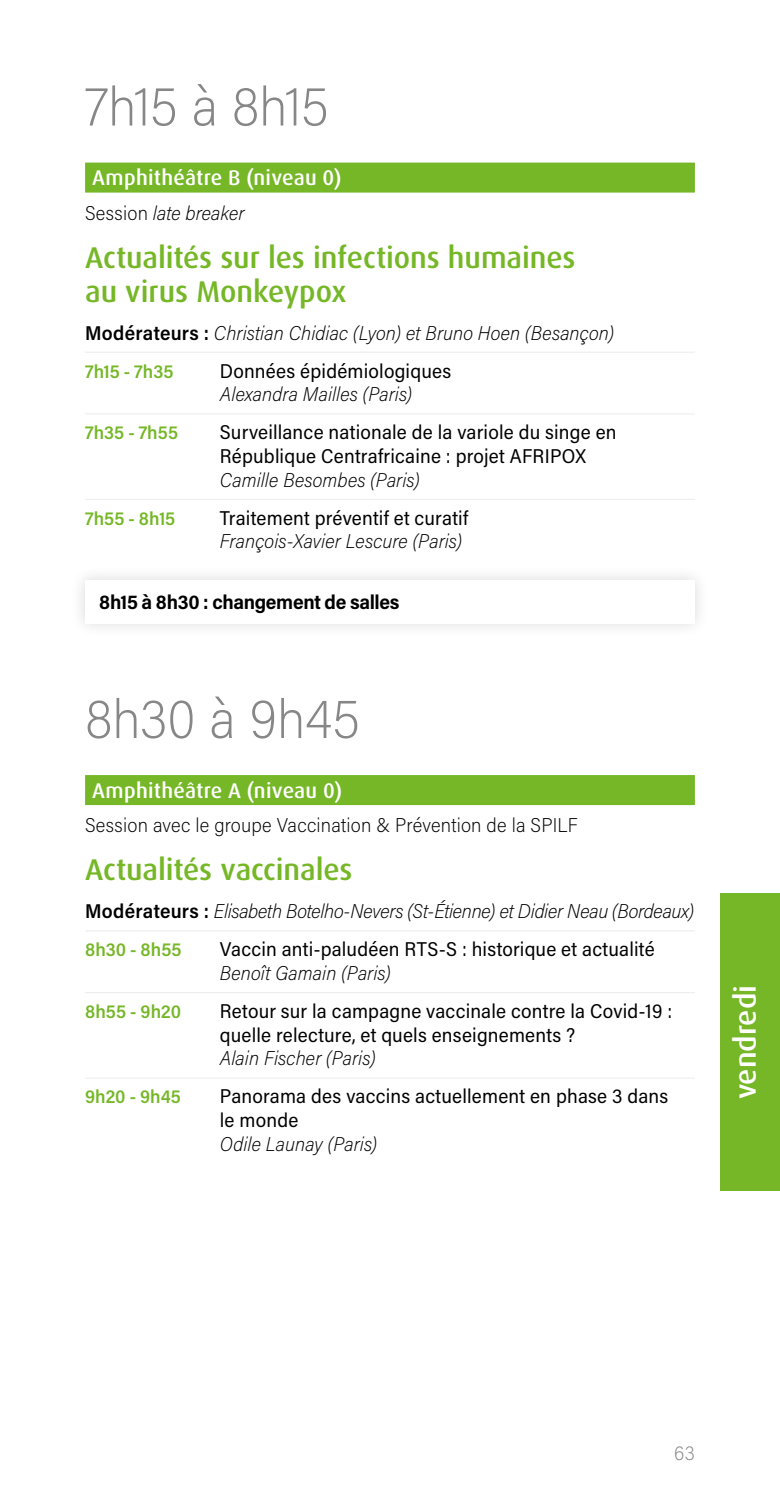
<style>
.page{position:relative;width:780px;height:1489px;background:#fff}
.page>*{position:absolute;margin:0;border:0;box-sizing:border-box;transform-origin:0 0}
.t1{font:200 55px "Acumin Pro Semi Cond";letter-spacing:-.01em;color:#868786}
.t2{font:500 30px/33.8px "Dax Pro";letter-spacing:-.005em;color:#75b726}
.t3{font:500 30px "Dax Pro";color:#fff}
.t4{font:500 21.25px "Dax Pro";letter-spacing:.015em;color:#fff}
.t5{font:20px/23.8px "Acumin Pro Semi Cond";letter-spacing:.01em;color:#000}
.t6{font:italic 200 20px "Acumin Pro Semi Cond";color:#000}
.t7{font:200 20px "Acumin Pro Semi Cond";letter-spacing:.01em;color:#000}
.t8{font:700 20px "Acumin Pro Semi Cond";letter-spacing:-.015em;color:#000}
.t9{font:200 20px "Acumin Pro Semi Cond";color:#868786}
.t10{font:600 18.75px "Acumin Pro Semi Cond";letter-spacing:.005em;color:#75b726}
.s1{font-style:normal}
.s2{font-weight:600;font-style:normal}
</style>
<div class="page">
<div style="left:719px;top:893px;width:61px;height:298px;background:#75b726"></div>
<div style="left:85px;top:162px;width:609px;height:30px;background:#75b726"></div>
<hr style="left:85px;top:351px;width:609px;height:1px;background:#ececec">
<hr style="left:85px;top:413px;width:609px;height:1px;background:#ececec">
<hr style="left:85px;top:499px;width:609px;height:1px;background:#ececec">
<div style="left:85px;top:775px;width:609px;height:30px;background:#75b726"></div>
<hr style="left:85px;top:930px;width:609px;height:1px;background:#ececec">
<hr style="left:85px;top:992px;width:609px;height:1px;background:#ececec">
<hr style="left:85px;top:1077px;width:609px;height:1px;background:#ececec">
<div style="left:70px;top:565px;width:640px;height:73px;background:#f9f9f9"></div>
<div style="left:85px;top:580px;width:609px;height:43px;background:#fff"></div>
<h1 class="t1" style="left:85px;top:69px;width:245px">7h15 à 8h15</h1>
<p class="t4" style="left:92px;top:164px;width:251px">Amphithéâtre B (niveau 0)</p>
<p class="t6" style="left:85px;top:199px;width:161px"><span class="s1">Session</span> late breaker</p>
<h2 class="t2" style="left:85px;top:241px;width:492px">Actualités sur les infections humaines au virus Monkeypox</h2>
<p class="t6" style="left:85px;top:318px;width:530px"><span class="s2">Modérateurs :</span> Christian Chidiac (Lyon) et Bruno Hoen (Besançon)</p>
<p class="t10" style="left:85px;top:358px;width:90px">7h15 - 7h35</p>
<p class="t5" style="left:220px;top:358px;width:233px">Données épidémiologiques</p>
<p class="t6" style="left:220px;top:380px;width:194px">Alexandra Mailles (Paris)</p>
<p class="t10" style="left:85px;top:419px;width:94px">7h35 - 7h55</p>
<p class="t5" style="left:220px;top:419px;width:398px">Surveillance nationale de la variole du singe en<br>République Centrafricaine : projet AFRIPOX</p>
<p class="t6" style="left:220px;top:466px;width:201px">Camille Besombes (Paris)</p>
<p class="t10" style="left:85px;top:505px;width:92px">7h55 - 8h15</p>
<p class="t5" style="left:220px;top:505px;width:250px">Traitement préventif et curatif</p>
<p class="t6" style="left:220px;top:527px;width:244px">François-Xavier Lescure (Paris)</p>
<p class="t8" style="left:99px;top:588px;width:302px">8h15 à 8h30 : changement de salles</p>
<h1 class="t1" style="left:85px;top:681px;width:277px">8h30 à 9h45</h1>
<p class="t4" style="left:92px;top:776px;width:251px">Amphithéâtre A (niveau 0)</p>
<p class="t7" style="left:85px;top:811px;width:494px">Session avec le groupe Vaccination &amp; Prévention de la SPILF</p>
<h2 class="t2" style="left:85px;top:853px;width:269px">Actualités vaccinales</h2>
<p class="t6" style="left:85px;top:897px;width:610px"><span class="s2">Modérateurs :</span> Elisabeth Botelho-Nevers (St-Étienne) et Didier Neau (Bordeaux)</p>
<p class="t10" style="left:85px;top:936px;width:98px">8h30 - 8h55</p>
<p class="t5" style="left:220px;top:936px;width:436px">Vaccin anti-paludéen RTS-S : historique et actualité</p>
<p class="t6" style="left:220px;top:959px;width:173px">Benoît Gamain (Paris)</p>
<p class="t10" style="left:85px;top:998px;width:97px">8h55 - 9h20</p>
<p class="t5" style="left:220px;top:998px;width:454px">Retour sur la campagne vaccinale contre la Covid-19 : quelle relecture, et quels enseignements ?</p>
<p class="t6" style="left:220px;top:1044px;width:157px">Alain Fischer (Paris)</p>
<p class="t10" style="left:85px;top:1083px;width:97px">9h20 - 9h45</p>
<p class="t5" style="left:220px;top:1083px;width:450px">Panorama des vaccins actuellement en phase 3 dans le monde</p>
<p class="t6" style="left:220px;top:1129px;width:159px">Odile Launay (Paris)</p>
<h2 class="t3" style="left:725px;top:1099px;width:116px;rotate:-90deg">vendredi</h2>
<p class="t9" style="left:674px;top:1438px;width:22px">63</p>
</div>
